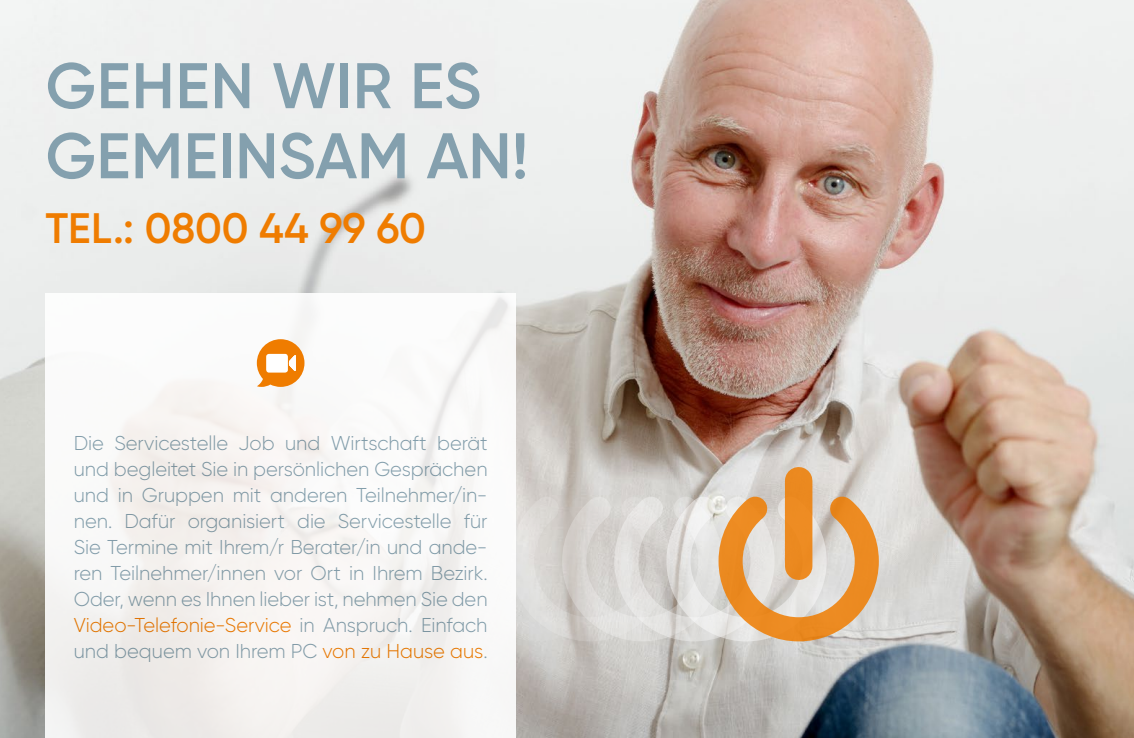
<style>
.page{position:relative;width:1134px;height:738px;background:#fff}
.page>*{position:absolute;margin:0;border:0;box-sizing:border-box;transform-origin:0 0}
.t1{font:600 64.2px/70px "Gilroy";letter-spacing:.005em;color:#84a0ae}
.t2{font:600 42.5px "Gilroy";color:#ef7c00}
.t3{font:300 20px/26px "Gilroy";letter-spacing:-.005em;color:#84a0ae;text-align:justify}
.s1{color:#ef7c00}
</style>
<div class="page">
<img style="left:0;top:0;width:1134px;height:737px">
<svg style="left:516px;top:474px;width:364px;height:168px;background:#dccbb8"></svg>
<div style="left:785px;top:480px;width:27px;height:85px;background:#ec8a20"></div>
<div style="left:45px;top:293px;width:471px;height:444px;background:linear-gradient(to right,#f5f3f1,#f8f7f6)"></div>
<svg style="left:257px;top:339px;width:47px;height:47px"></svg>
<h1 class="t1" style="left:46px;top:50px;width:484px">GEHEN WIR ES<br>GEMEINSAM AN!</h1>
<h2 class="t2" style="left:46px;top:201px;width:382px">TEL.: 0800 44 99 60</h2>
<p class="t3" style="left:74px;top:429px;width:415px">Die Servicestelle Job und Wirtschaft berät und begleitet Sie in persönlichen Gesprächen und in Gruppen mit anderen Teilnehmer/in&shy;nen. Dafür organisiert die Servicestelle für Sie Termine mit Ihrem/r Berater/in und ande&shy;ren Teilnehmer/innen vor Ort in Ihrem Bezirk.<br>Oder, wenn es Ihnen lieber ist, nehmen Sie den <span class="s1">Video-Telefonie-Service</span> in Anspruch. Einfach und bequem von Ihrem PC <span class="s1">von zu Hause aus</span>.</p>
</div>
